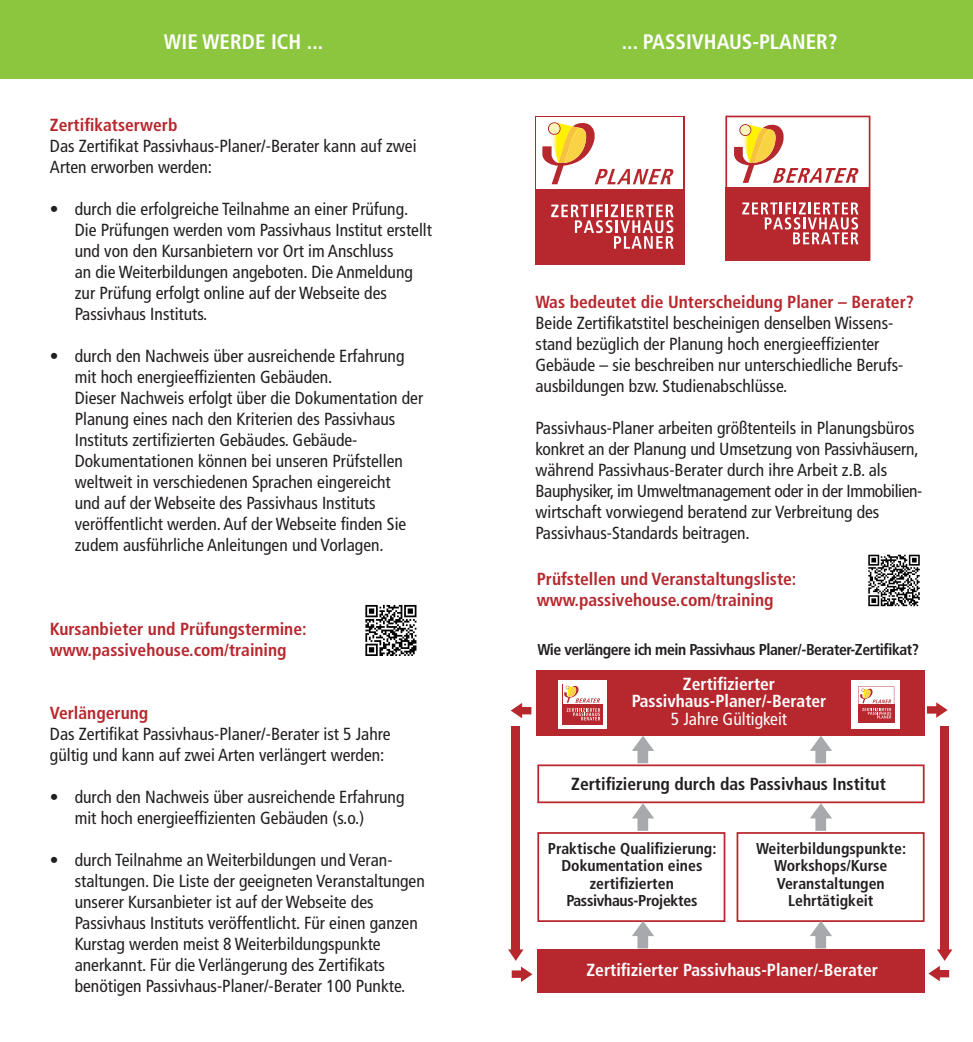
<style>
.page{position:relative;width:973px;height:1042px;background:#fff}
.page>*{position:absolute;margin:0;border:0;box-sizing:border-box;transform-origin:0 0}
.t1{font:700 condensed 21px "Frutiger";color:#fff}
.t2{font:condensed 17.5px/21px "Frutiger";color:#231f20}
.t3{font:700 condensed 17.5px/21px "Frutiger";color:#b7282e}
.t4{font:700 condensed 17.5px/17.5px "Frutiger";color:#fff;text-align:center}
.t5{font:700 condensed 17.5px "Frutiger";color:#231f20}
.t6{font:condensed 17.5px "Frutiger";color:#fff}
.t7{font:700 condensed 15.75px/17.5px "Frutiger";color:#231f20;text-align:center}
.t8{font:700 condensed 15.75px "Frutiger";letter-spacing:-.03em;color:#231f20}
</style>
<div class="page">
<div style="left:0;top:0;width:972px;height:78px;background:#8bc63e"></div>
<div style="left:535px;top:670px;width:389px;height:65px;background:#b7282e"></div>
<div style="left:537px;top:949px;width:387px;height:44px;background:#b7282e"></div>
<div style="left:537px;top:764px;width:387px;height:39px;border:2px solid #b7282e"></div>
<div style="left:537px;top:832px;width:188px;height:90px;border:2px solid #b7282e"></div>
<div style="left:736px;top:832px;width:188px;height:90px;border:2px solid #b7282e"></div>
<div style="left:558px;top:680px;width:48px;height:48px;background:#fff"></div>
<div style="left:851px;top:680px;width:48px;height:48px;background:#fff"></div>
<div style="left:535px;top:116px;width:149px;height:149px;background:#b7282e"></div>
<div style="left:537px;top:117px;width:145px;height:72px;background:#fff"></div>
<svg style="left:542px;top:122px;width:132px;height:62px"></svg>
<svg style="left:548px;top:122px;width:12px;height:13px"></svg>
<div style="left:549px;top:123px;width:10px;height:11px;background:#faf3ba;border-radius:50%"></div>
<svg style="left:551px;top:205px;width:122px;height:44px"></svg>
<svg style="left:858px;top:686px;width:36px;height:37px"></svg>
<div style="left:562px;top:684px;width:41px;height:41px;background:#b7282e"></div>
<div style="left:562px;top:684px;width:40px;height:20px;background:#fff"></div>
<svg style="left:564px;top:686px;width:36px;height:34px"></svg>
<svg style="left:725px;top:116px;width:145px;height:145px"></svg>
<svg style="left:366px;top:604px;width:51px;height:47px"></svg>
<svg style="left:365px;top:605px;width:51px;height:51px"></svg>
<svg style="left:631px;top:921px;width:23px;height:27px"></svg>
<svg style="left:631px;top:803px;width:23px;height:28px"></svg>
<svg style="left:631px;top:735px;width:23px;height:28px"></svg>
<svg style="left:510px;top:703px;width:21px;height:15px"></svg>
<svg style="left:928px;top:940px;width:24px;height:41px"></svg>
<svg style="left:508px;top:940px;width:24px;height:42px"></svg>
<svg style="left:927px;top:702px;width:20px;height:16px"></svg>
<svg style="left:809px;top:921px;width:23px;height:27px"></svg>
<svg style="left:809px;top:803px;width:23px;height:28px"></svg>
<svg style="left:809px;top:735px;width:23px;height:28px"></svg>
<div style="left:511px;top:725px;width:8px;height:225px;background:#b7282e"></div>
<div style="left:940px;top:725px;width:8px;height:225px;background:#b7282e"></div>
<svg style="left:868px;top:554px;width:52px;height:53px"></svg>
<svg style="left:868px;top:555px;width:51px;height:51px"></svg>
<p class="t1" style="left:164px;top:29px;width:161px">WIE WERDE ICH ...</p>
<p class="t1" style="left:621px;top:29px;width:217px">... PASSIVHAUS-PLANER?</p>
<p class="t3" style="left:50px;top:114px;width:129px">Zertifikatserwerb</p>
<p class="t2" style="left:50px;top:135px;width:368px">Das Zertifikat Passivhaus-Planer/-Berater kann auf zwei<br>Arten erworben werden:</p>
<p class="t2" style="left:75px;top:198px;width:358px;text-indent:-25px">• durch die erfolgreiche Teilnahme an einer Prüfung.<br>Die Prüfungen werden vom Passivhaus Institut erstellt und von den Kursanbietern vor Ort im Anschluss<br>an die Weiterbildungen angeboten. Die Anmeldung zur Prüfung erfolgt online auf der Webseite des Passivhaus Instituts.</p>
<p class="t2" style="left:75px;top:345px;width:350px;text-indent:-25px">• durch den Nachweis über ausreichende Erfahrung mit hoch energieeffizienten Gebäuden.<br>Dieser Nachweis erfolgt über die Dokumentation der Planung eines nach den Kriterien des Passivhaus Instituts zertifizierten Gebäudes. Gebäude-Dokumentationen können bei unseren Prüfstellen weltweit in verschiedenen Sprachen eingereicht<br>und auf der Webseite des Passivhaus Instituts veröffentlicht werden. Auf der Webseite finden Sie zudem ausführliche Anleitungen und Vorlagen.</p>
<p class="t3" style="left:50px;top:618px;width:258px">Kursanbieter und Prüfungstermine: www.passivehouse.com/training</p>
<p class="t3" style="left:50px;top:702px;width:100px">Verlängerung</p>
<p class="t2" style="left:50px;top:723px;width:342px">Das Zertifikat Passivhaus-Planer/-Berater ist 5 Jahre gültig und kann auf zwei Arten verlängert werden:</p>
<p class="t2" style="left:75px;top:786px;width:331px;text-indent:-25px">• durch den Nachweis über ausreichende Erfahrung mit hoch energieeffizienten Gebäuden (s.o.)</p>
<p class="t2" style="left:75px;top:849px;width:351px;text-indent:-25px">• durch Teilnahme an Weiterbildungen und Veran&shy;staltungen. Die Liste der geeigneten Veranstaltungen unserer Kursanbieter ist auf der Webseite des Passivhaus Instituts veröffentlicht. Für einen ganzen Kurstag werden meist 8 Weiterbildungspunkte anerkannt. Für die Verlängerung des Zertifikats benötigen Passivhaus-Planer/-Berater 100 Punkte.</p>
<p class="t3" style="left:535px;top:291px;width:380px">Was bedeutet die Unterscheidung Planer – Berater?</p>
<p class="t2" style="left:535px;top:313px;width:369px">Beide Zertifikatstitel bescheinigen denselben Wissens&shy;stand bezüglich der Planung hoch energieeffizienter Gebäude – sie beschreiben nur unterschiedliche Berufs&shy;ausbildungen bzw. Studienabschlüsse.</p>
<p class="t2" style="left:535px;top:418px;width:388px">Passivhaus-Planer arbeiten größtenteils in Planungsbüros konkret an der Planung und Umsetzung von Passivhäusern, während Passivhaus-Berater durch ihre Arbeit z.B. als Bauphysiker, im Umweltmanagement oder in der Immobilien&shy;wirtschaft vorwiegend beratend zur Verbreitung des Passivhaus-Standards beitragen.</p>
<p class="t3" style="left:536px;top:568px;width:261px">Prüfstellen und Veranstaltungsliste: www.passivehouse.com/training</p>
<p class="t8" style="left:537px;top:640px;width:383px">Wie verlängere ich mein Passivhaus Planer/-Berater-Zertifikat?</p>
<p class="t4" style="left:631px;top:675px;width:196px">Zertifizierter<br>Passivhaus-Planer/-Berater</p>
<p class="t6" style="left:670px;top:708px;width:118px">5 Jahre Gültigkeit</p>
<p class="t5" style="left:571px;top:773px;width:316px">Zertifizierung durch das Passivhaus Institut</p>
<p class="t7" style="left:547px;top:839px;width:170px">Praktische Qualifizierung:<br>Dokumentation eines zertifizierten<br>Passivhaus-Projektes</p>
<p class="t7" style="left:756px;top:839px;width:151px">Weiterbildungspunkte:<br>Workshops/Kurse<br>Veranstaltungen<br>Lehrtätigkeit</p>
<p class="t4" style="left:586px;top:961px;width:293px">Zertifizierter Passivhaus-Planer/-Berater</p>
</div>
